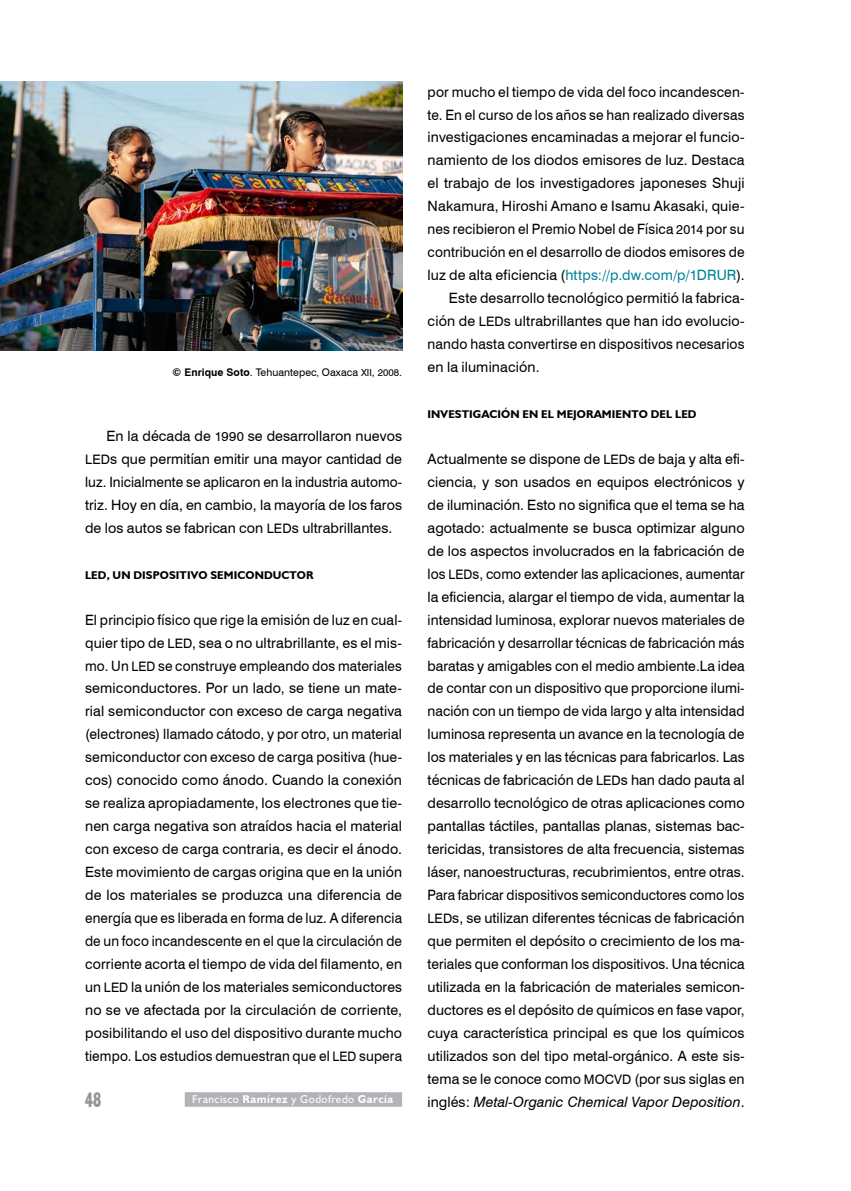
<style>
.page{position:relative;width:851px;height:1191px;background:#fff}
.page>*{position:absolute;margin:0;border:0;box-sizing:border-box;transform-origin:0 0}
.t1{font:700 condensed 21px "Humanist 521 BT Xtra";color:#939598;scale:.75 1}
.t2{font:14.25px/23px "Swiss 721 BT";letter-spacing:.01em;color:#000;text-align:justify}
.t3{font:14.25px "Swiss 721 BT";letter-spacing:.01em;color:#000;scale:.96 1}
.t4{font:14.25px "Swiss 721 BT";letter-spacing:.01em;color:#00829b}
.t5{font:700 11.25px "Humanist 521 BT";letter-spacing:.01em;color:#000}
.t6{font:11.25px "Humanist 521 BT";letter-spacing:.04em;color:#fff}
.t7{font:10.5px "Swiss 721 BT";letter-spacing:.005em;color:#000}
.s1{font-weight:800}
.s2{font-weight:700}
.s3{font-size:9.75px}
.s4{font-size:13.05px}
.s5{color:#000}
.s6{font-style:italic}
</style>
<div class="page">
<div style="left:185px;top:1092px;width:217px;height:14px;background:#b1b3b6"></div>
<img style="left:0;top:82px;width:402px;height:269px">
<p class="t7" style="left:172px;top:365px;width:231px"><span class="s1">©</span> <span class="s2">Enrique Soto</span>. Tehuantepec<span class="s3">,</span> Oaxaca <span class="s3">XII</span>, <span class="s3">2008</span>.</p>
<p class="t2" style="left:85px;top:424px;width:318px;text-indent:21px">En la década de <span class="s4">1990</span> se desarrollaron nuevos <span class="s4">LED</span>s que permitían emitir una mayor cantidad de luz. Inicialmente se aplicaron en la industria automo&shy;triz. Hoy en día, en cambio, la mayoría de los faros de los autos se fabrican con <span class="s4">LED</span>s ultrabrillantes.</p>
<p class="t5" style="left:85px;top:568px;width:230px">LED, UN DISPOSITIVO SEMICONDUCTOR</p>
<p class="t2" style="left:85px;top:607px;width:318px">El principio físico que rige la emisión de luz en cual&shy;quier tipo de <span class="s4">LED</span>, sea o no ultrabrillante, es el mis&shy;mo. Un <span class="s4">LED</span> se construye empleando dos materiales semiconductores. Por un lado, se tiene un mate&shy;rial semiconductor con exceso de carga negativa (electrones) llamado cátodo, y por otro, un material semiconductor con exceso de carga positiva (hue&shy;cos) conocido como ánodo. Cuando la conexión se realiza apropiadamente, los electrones que tie&shy;nen carga negativa son atraídos hacia el material con exceso de carga contraria, es decir el ánodo.<br>Este movimiento de cargas origina que en la unión de los materiales se produzca una diferencia de energía que es liberada en forma de luz. A diferencia de un foco incandescente en el que la circulación de corriente acorta el tiempo de vida del filamento, en un <span class="s4">LED</span> la unión de los materiales semiconductores no se ve afectada por la circulación de corriente, posibilitando el uso del dispositivo durante mucho tiempo. Los estudios demuestran que el <span class="s4">LED</span> supera</p>
<h1 class="t1" style="left:85px;top:1086px;width:23px">48</h1>
<p class="t6" style="left:192px;top:1092px;width:202px">Francisco <span class="s2">Ramírez</span> y Godofredo <span class="s2">García</span></p>
<p class="t2" style="left:427px;top:79px;width:318px">por mucho el tiempo de vida del foco incandescen-</p>
<p class="t3" style="left:427px;top:105px;width:331px">te. En el curso de los años se han realizado diversas</p>
<p class="t2" style="left:427px;top:125px;width:318px">investigaciones encaminadas a mejorar el funcio-</p>
<p class="t2" style="left:427px;top:148px;width:318px">namiento de los diodos emisores de luz. Destaca</p>
<p class="t2" style="left:427px;top:171px;width:318px">el trabajo de los investigadores japoneses Shuji</p>
<p class="t2" style="left:427px;top:194px;width:318px">Nakamura, Hiroshi Amano e Isamu Akasaki, quie-</p>
<p class="t3" style="left:427px;top:219px;width:331px">nes recibieron el Premio Nobel de Física <span class="s4">2014</span> por su</p>
<p class="t3" style="left:427px;top:242px;width:331px">contribución en el desarrollo de diodos emisores de</p>
<p class="t4" style="left:427px;top:265px;width:318px"><span class="s5">luz de alta eficiencia (</span>https://p.dw.com/p/1DRUR<span class="s5">).</span></p>
<p class="t2" style="left:449px;top:286px;width:297px">Este desarrollo tecnológico permitió la fabrica-</p>
<p class="t2" style="left:427px;top:309px;width:318px">ción de <span class="s4">LED</span>s ultrabrillantes que han ido evolucio-</p>
<p class="t2" style="left:427px;top:332px;width:318px">nando hasta convertirse en dispositivos necesarios</p>
<p class="t2" style="left:427px;top:355px;width:113px">en la iluminación.</p>
<p class="t5" style="left:427px;top:407px;width:270px">INVESTIGACIÓN EN EL MEJORAMIENTO DEL LED</p>
<p class="t2" style="left:427px;top:447px;width:318px">Actualmente se dispone de <span class="s4">LED</span>s de baja y alta efi&shy;ciencia, y son usados en equipos electrónicos y de iluminación. Esto no significa que el tema se ha agotado: actualmente se busca optimizar alguno de los aspectos involucrados en la fabricación de los <span class="s4">LED</span>s, como extender las aplicaciones, aumentar la eficiencia, alargar el tiempo de vida, aumentar la intensidad luminosa, explorar nuevos materiales de fabricación y desarrollar técnicas de fabricación más baratas y amigables con el medio ambiente.La idea de contar con un dispositivo que proporcione ilumi&shy;nación con un tiempo de vida largo y alta intensidad luminosa representa un avance en la tecnología de los materiales y en las técnicas para fabricarlos. Las técnicas de fabricación de <span class="s4">LED</span>s han dado pauta al desarrollo tecnológico de otras aplicaciones como pantallas táctiles, pantallas planas, sistemas bac&shy;tericidas, transistores de alta frecuencia, sistemas láser, nanoestructuras, recubrimientos, entre otras.<br>Para fabricar dispositivos semiconductores como los <span class="s4">LED</span>s, se utilizan diferentes técnicas de fabricación que permiten el depósito o crecimiento de los ma&shy;teriales que conforman los dispositivos. Una técnica utilizada en la fabricación de materiales semicon&shy;ductores es el depósito de químicos en fase vapor, cuya característica principal es que los químicos utilizados son del tipo metal-orgánico. A este sis&shy;tema se le conoce como <span class="s4">MOCVD</span> (por sus siglas en inglés: <span class="s6">Metal-Organic Chemical Vapor Deposition</span>.</p>
</div>
